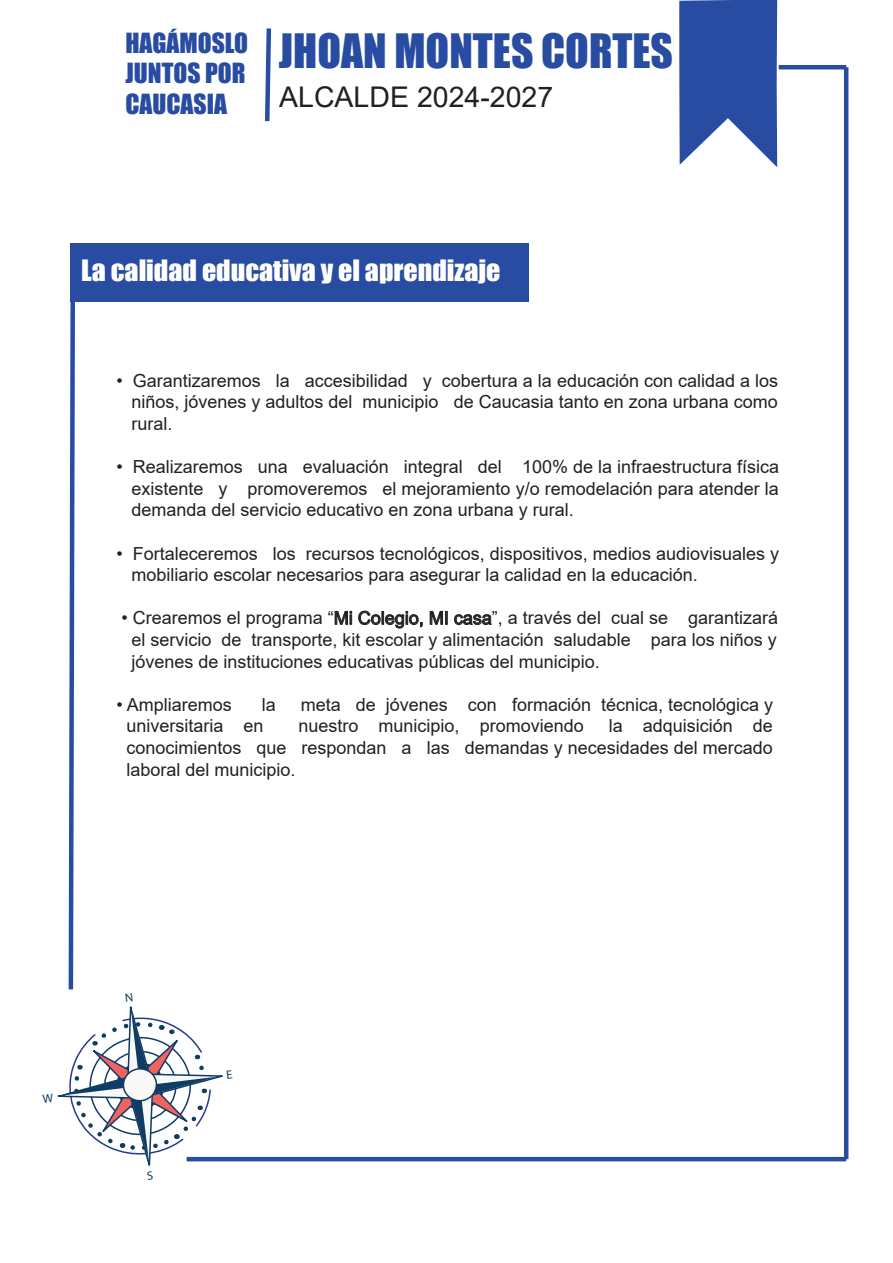
<style>
.page{position:relative;width:893px;height:1263px;background:#fff}
.page>*{position:absolute;margin:0;border:0;box-sizing:border-box;transform-origin:0 0}
.t1{font:43.5px "Impact";color:#284ca1}
.t2{font:28.5px "Arial";color:#231f20}
.t3{font:27px "Impact";color:#fff}
.t4{font:25.5px/30.6px "Impact";color:#284ca1;text-align:justify}
.t5{font:18px/21.6px "Arial";color:#231f20;text-align:justify}
</style>
<div class="page">
<hr style="left:779px;top:65px;width:67px;height:4px;background:#284ca1">
<hr style="left:844px;top:67px;width:4px;height:1092px;background:#284ca1">
<hr style="left:187px;top:1157px;width:659px;height:4px;background:#284ca1">
<svg style="left:265px;top:28px;width:7px;height:94px"></svg>
<svg style="left:679px;top:0;width:98px;height:167px;background:#4968af"></svg>
<div style="left:71px;top:244px;width:458px;height:58px;background:#284ca1"></div>
<svg style="left:335px;top:611px;width:17px;height:14px"></svg>
<svg style="left:358px;top:611px;width:65px;height:17px"></svg>
<svg style="left:430px;top:611px;width:17px;height:14px"></svg>
<svg style="left:454px;top:614px;width:38px;height:11px"></svg>
<svg style="left:57px;top:273px;width:176px;height:892px"></svg>
<h3 class="t4" style="left:125px;top:27px;width:124px">HAGÁMOSLO JUNTOS POR CAUCASIA</h3>
<h1 class="t1" style="left:279px;top:18px;width:396px">JHOAN MONTES CORTES</h1>
<h2 class="t2" style="left:279px;top:77px;width:276px">ALCALDE 2024-2027</h2>
<h3 class="t3" style="left:81px;top:249px;width:421px">La calidad educativa y el aprendizaje</h3>
<p class="t5" style="left:131px;top:369px;width:648px;text-indent:-15px">• Garantizaremos la accesibilidad y cobertura a la educación con calidad a los niños, jóvenes y adultos del municipio de Caucasia tanto en zona urbana como rural.</p>
<p class="t5" style="left:131px;top:456px;width:649px;text-indent:-15px">• Realizaremos una evaluación integral del 100% de la infraestructura física existente y promoveremos el mejoramiento y/o remodelación para atender la demanda del servicio educativo en zona urbana y rural.</p>
<p class="t5" style="left:131px;top:542px;width:649px;text-indent:-15px">• Fortaleceremos los recursos tecnológicos, dispositivos, medios audiovisuales y mobiliario escolar necesarios para asegurar la calidad en la educación.</p>
<p class="t5" style="left:131px;top:607px;width:648px;text-indent:-10px">• Crearemos el programa “Mi Colegio, MI casa”, a través del cual se garantizará el servicio de transporte, kit escolar y alimentación saludable para los niños y jóvenes de instituciones educativas públicas del municipio.</p>
<p class="t5" style="left:116px;top:693px;width:117px">• Ampliaremos</p>
<p class="t5" style="left:262px;top:693px;width:16px">la</p>
<p class="t5" style="left:301px;top:693px;width:474px">meta de jóvenes con formación técnica, tecnológica y</p>
<p class="t5" style="left:126px;top:715px;width:139px">universitaria en</p>
<p class="t5" style="left:299px;top:715px;width:287px">nuestro municipio, promoviendo</p>
<p class="t5" style="left:126px;top:715px;width:648px;text-indent:482px">la adquisición de conocimientos que respondan a las demandas y necesidades del mercado laboral del municipio.</p>
</div>
